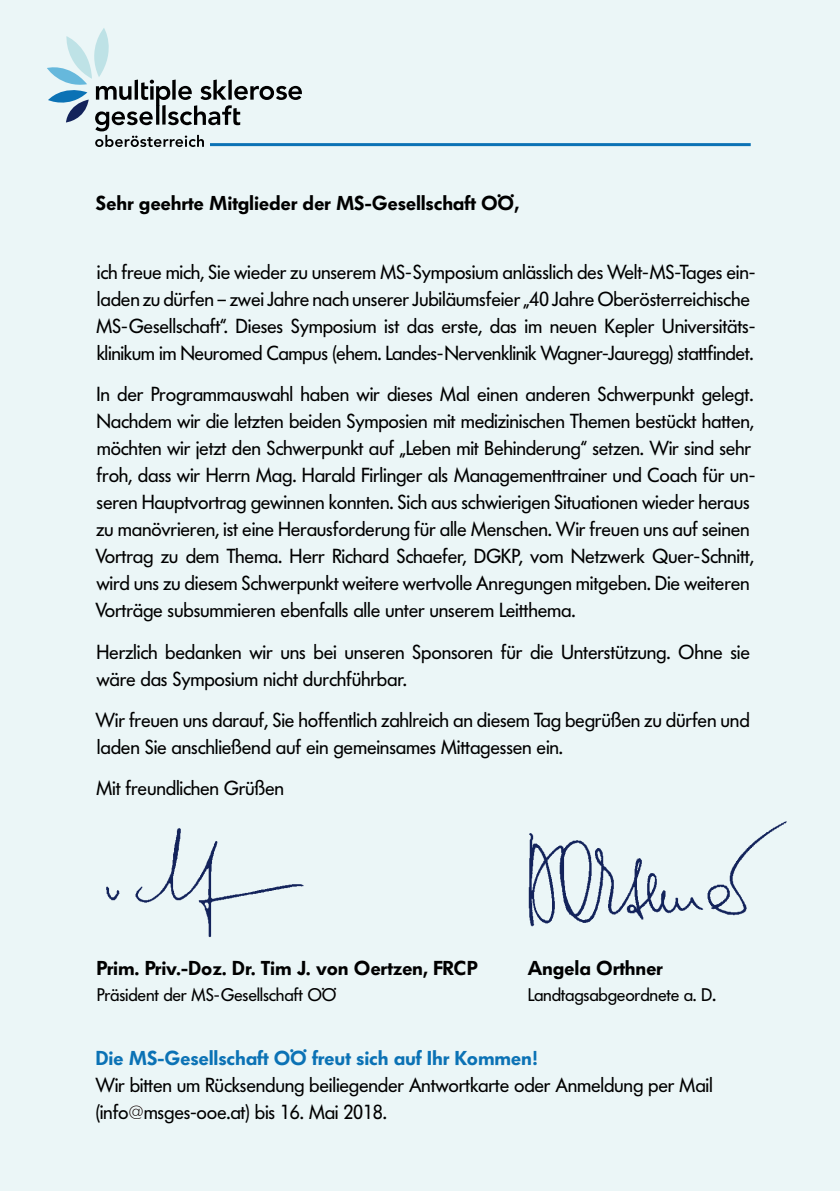
<style>
.page{position:relative;width:840px;height:1191px;background:#fff}
.page>*{position:absolute;margin:0;border:0;box-sizing:border-box;transform-origin:0 0}
.t1{font:20px/27px "FU24";color:#000}
.t2{font:600 20px "FU24";color:#000}
.t3{font:600 20px "FU24";color:#0b72b5}
.t4{font:18px "FU24";color:#000}
.s1{font-size:20px}
.s2{font-family:"Futura TCY";font-weight:300}
</style>
<div class="page">
<div style="left:0;top:0;width:839px;height:1191px;background:#ebf6f7"></div>
<svg style="left:47px;top:28px;width:255px;height:119px"></svg>
<hr style="left:210px;top:143px;width:540px;height:3px;background:#0b72b5">
<img style="left:106px;top:828px;width:198px;height:110px">
<svg style="left:129px;top:1105px;width:14px;height:14px"></svg>
<img style="left:528px;top:821px;width:259px;height:106px">
<p class="t2" style="left:96px;top:191px;width:424px">Sehr geehrte Mitglieder der MS-Gesellschaft OÖ,</p>
<p class="t1" style="left:96px;top:258px;width:660px">ich freue mich, Sie wieder zu unserem MS-Symposium anlässlich des Welt-MS-Tages ein&shy;laden zu dürfen – zwei Jahre nach unserer Jubiläumsfeier „40 Jahre Oberösterreichische MS-Gesellschaft“. Dieses Symposium ist das erste, das im neuen Kepler Universitäts&shy;klinikum im Neuromed Campus (ehem. Landes-Nervenklinik Wagner-Jauregg) stattfindet.</p>
<p class="t1" style="left:95px;top:380px;width:660px">In der Programmauswahl haben wir dieses Mal einen anderen Schwerpunkt gelegt.<br>Nachdem wir die letzten beiden Symposien mit medizinischen Themen bestückt hatten, möchten wir jetzt den Schwerpunkt auf „Leben mit Behinderung“ setzen. Wir sind sehr froh, dass wir Herrn Mag. Harald Firlinger als Managementtrainer und Coach für un&shy;seren Hauptvortrag gewinnen konnten. Sich aus schwierigen Situationen wieder heraus zu manövrieren, ist eine Herausforderung für alle Menschen. Wir freuen uns auf seinen Vortrag zu dem Thema. Herr Richard Schaefer, DGKP, vom Netzwerk Quer-Schnitt, wird uns zu diesem Schwerpunkt weitere wertvolle Anregungen mitgeben. Die weiteren Vorträge subsummieren ebenfalls alle unter unserem Leitthema.</p>
<p class="t1" style="left:96px;top:638px;width:654px">Herzlich bedanken wir uns bei unseren Sponsoren für die Unterstützung. Ohne sie wäre das Symposium nicht durchführbar.</p>
<p class="t1" style="left:95px;top:706px;width:655px">Wir freuen uns darauf, Sie hoffentlich zahlreich an diesem Tag begrüßen zu dürfen und laden Sie anschließend auf ein gemeinsames Mittagessen ein.</p>
<p class="t1" style="left:96px;top:774px;width:189px">Mit freundlichen Grüßen</p>
<p class="t2" style="left:97px;top:956px;width:381px">Prim. Priv.-Doz. Dr. Tim J. von Oertzen, FRCP</p>
<p class="t4" style="left:97px;top:984px;width:241px">Präsident der MS-Gesellschaft OÖ</p>
<p class="t2" style="left:527px;top:956px;width:136px">Angela Orthner</p>
<p class="t4" style="left:527px;top:984px;width:190px">Landtagsabgeordnete a. D<span class="s1">.</span></p>
<p class="t3" style="left:95px;top:1046px;width:443px">Die MS-Gesellschaft OÖ freut sich auf Ihr Kommen!</p>
<p class="t1" style="left:95px;top:1071px;width:618px">Wir bitten um Rücksendung beiliegender Antwortkarte oder Anmeldung per Mail (info<span class="s2">@</span>msges-ooe.at) bis 16. Mai 2018.</p>
</div>
